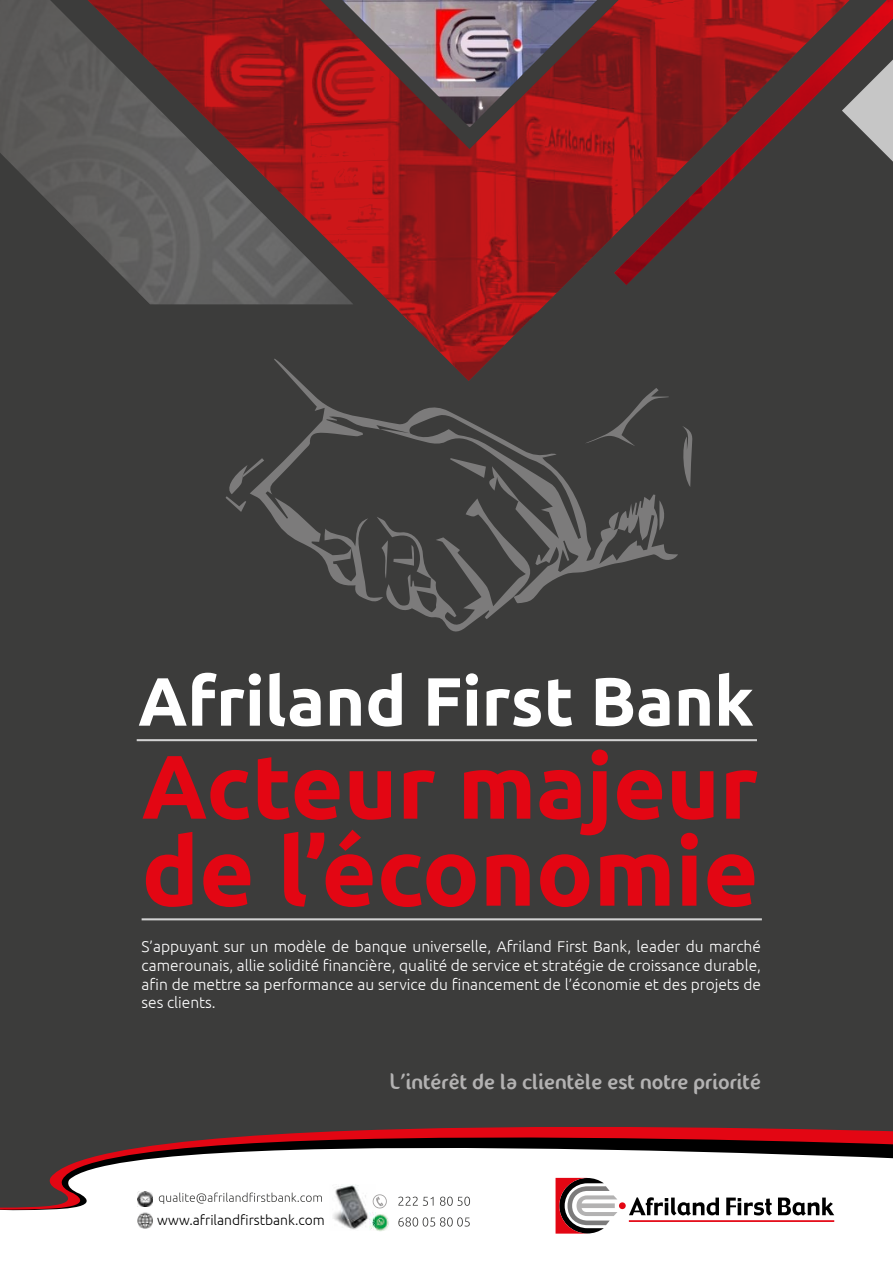
<style>
.page{position:relative;width:893px;height:1263px;background:#3c3c3b}
.page>*{position:absolute;margin:0;border:0;box-sizing:border-box;transform-origin:0 0}
.t1{font:700 95.1px "Ubuntu";color:#e30613}
.t2{font:700 90.15px "Ubuntu";color:#e30613}
.t3{font:700 68.25px "Ubuntu";color:#fff}
.t4{font:22.5px "Fontastique Fontastique";color:#b3b2b2}
.t5{font:300 15.6px/18.8px "Ubuntu";color:#fff;text-align:justify}
.t6{font:300 13.8px "Ubuntu";color:#000}
</style>
<div class="page">
<img style="left:150px;top:160px;width:464px;height:199px">
<svg style="left:353px;top:0;width:261px;height:160px;background:#90444b"></svg>
<svg style="left:0;top:1127px;width:893px;height:136px;background:#d5c3c4"></svg>
<img style="left:0;top:0;width:353px;height:304px">
<img style="left:614px;top:0;width:279px;height:285px">
<hr style="left:137px;top:739px;width:620px;height:2px;background:#d2d2d2">
<hr style="left:142px;top:918px;width:620px;height:2px;background:#d2d2d2">
<img style="left:137px;top:1210px;width:15px;height:18px">
<img style="left:369px;top:1213px;width:21px;height:19px">
<svg style="left:398px;top:1196px;width:36px;height:10px"></svg>
<svg style="left:440px;top:1196px;width:30px;height:10px"></svg>
<img style="left:330px;top:1184px;width:46px;height:46px">
<img style="left:369px;top:1213px;width:7px;height:17px">
<svg style="left:398px;top:1217px;width:72px;height:9px"></svg>
<svg style="left:373px;top:1194px;width:14px;height:14px"></svg>
<img style="left:138px;top:1192px;width:14px;height:14px">
<svg style="left:159px;top:1192px;width:163px;height:12px;background:#ddd"></svg>
<svg style="left:264px;top:359px;width:414px;height:243px"></svg>
<svg style="left:585px;top:388px;width:84px;height:58px"></svg>
<svg style="left:683px;top:426px;width:10px;height:61px"></svg>
<svg style="left:607px;top:512px;width:12px;height:18px"></svg>
<svg style="left:659px;top:500px;width:7px;height:30px"></svg>
<svg style="left:377px;top:458px;width:156px;height:174px"></svg>
<svg style="left:225px;top:458px;width:39px;height:54px"></svg>
<div style="left:619px;top:1202px;width:7px;height:7px;background:#e30613;border-radius:50%"></div>
<svg style="left:555px;top:1178px;width:62px;height:55px;background:#b79496"></svg>
<svg style="left:629px;top:1197px;width:205px;height:25px;background:#ae9fa0"></svg>
<h3 class="t3" style="left:138px;top:660px;width:617px">Afriland First Bank</h3>
<h2 class="t2" style="left:142px;top:732px;width:618px">Acteur majeur</h2>
<h1 class="t1" style="left:142px;top:814px;width:619px">de l’économie</h1>
<p class="t5" style="left:142px;top:937px;width:621px">S’appuyant sur un modèle de banque universelle, Afriland First Bank, leader du marché camerounais, allie solidité financière, qualité de service et stratégie de croissance durable, afin de mettre sa performance au service du financement de l’économie et des projets de ses clients.</p>
<p class="t6" style="left:157px;top:1212px;width:169px">www.afrilandfirstbank.com</p>
<h3 class="t4" style="left:390px;top:1067px;width:373px">L’intérêt de la clientèle est notre priorité</h3>
</div>
